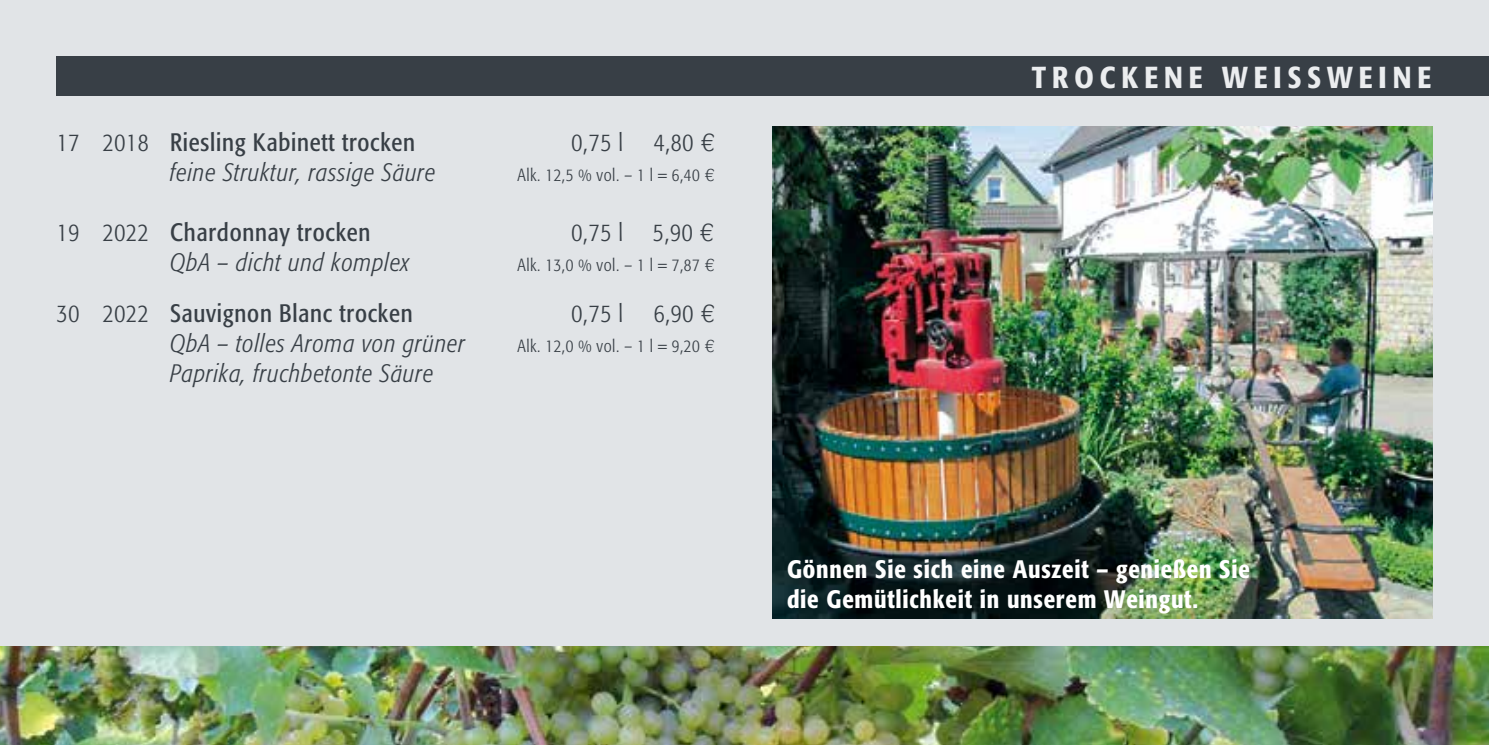
<style>
.page{position:relative;width:1489px;height:745px;background:#fff}
.page>*{position:absolute;margin:0;border:0;box-sizing:border-box;transform-origin:0 0}
.t1{font:500 30px "Formata Condensed BQ";letter-spacing:.2em;color:#ebedef}
.t2{font:italic 300 25px "Formata Condensed BQ";letter-spacing:.03em;color:#383f46}
.t3{font:25px "Formata Condensed BQ";letter-spacing:.03em;color:#383f46}
.t4{font:500 25px/30px "Formata Condensed BQ";letter-spacing:.03em;color:#fff}
.t5{font:300 25px "Formata Condensed BQ";letter-spacing:.03em;color:#383f46}
.t6{font:300 17.5px "Formata Condensed BQ";letter-spacing:.03em;color:#383f46}
.s1{font-weight:300}
.s2{font-family:"Helvetica"}
</style>
<div class="page">
<div style="left:0;top:0;width:1488px;height:744px;background:#e1e4e7"></div>
<img style="left:0;top:646px;width:1488px;height:98px">
<div style="left:57px;top:57px;width:1431px;height:39px;background:#383f46"></div>
<img style="left:772px;top:126px;width:659px;height:491px">
<p class="t3" style="left:57px;top:127px;width:360px"><span class="s1">17 2018</span> Riesling Kabinett trocken</p>
<p class="t5" style="left:571px;top:127px;width:144px">0,75 l 4,80 <span class="s2">€</span></p>
<p class="t2" style="left:170px;top:157px;width:267px">feine Struktur, rassige Säure</p>
<p class="t6" style="left:517px;top:164px;width:199px">Alk. 12,5 % vol. – 1 l = 6,40 <span class="s2">€</span></p>
<p class="t3" style="left:57px;top:217px;width:315px"><span class="s1">19 2022</span> Chardonnay trocken</p>
<p class="t5" style="left:571px;top:217px;width:144px">0,75 l 5,90 <span class="s2">€</span></p>
<p class="t2" style="left:170px;top:247px;width:241px">QbA – dicht und komplex</p>
<p class="t6" style="left:517px;top:254px;width:199px">Alk. 13,0 % vol. – 1 l = 7,87 <span class="s2">€</span></p>
<p class="t3" style="left:57px;top:298px;width:357px"><span class="s1">30 2022</span> Sauvignon Blanc trocken</p>
<p class="t5" style="left:571px;top:298px;width:144px">0,75 l 6,90 <span class="s2">€</span></p>
<p class="t2" style="left:170px;top:328px;width:296px">QbA – tolles Aroma von grüner</p>
<p class="t6" style="left:517px;top:335px;width:199px">Alk. 12,0 % vol. – 1 l = 9,20 <span class="s2">€</span></p>
<p class="t2" style="left:170px;top:358px;width:265px">Paprika, fruchbetonte Säure</p>
<p class="t1" style="left:1031px;top:59px;width:401px">TROCKENE WEISSWEINE</p>
<p class="t4" style="left:787px;top:553px;width:464px">Gönnen Sie sich eine Auszeit – genießen Sie die Gemütlichkeit in unserem Weingut.</p>
</div>
